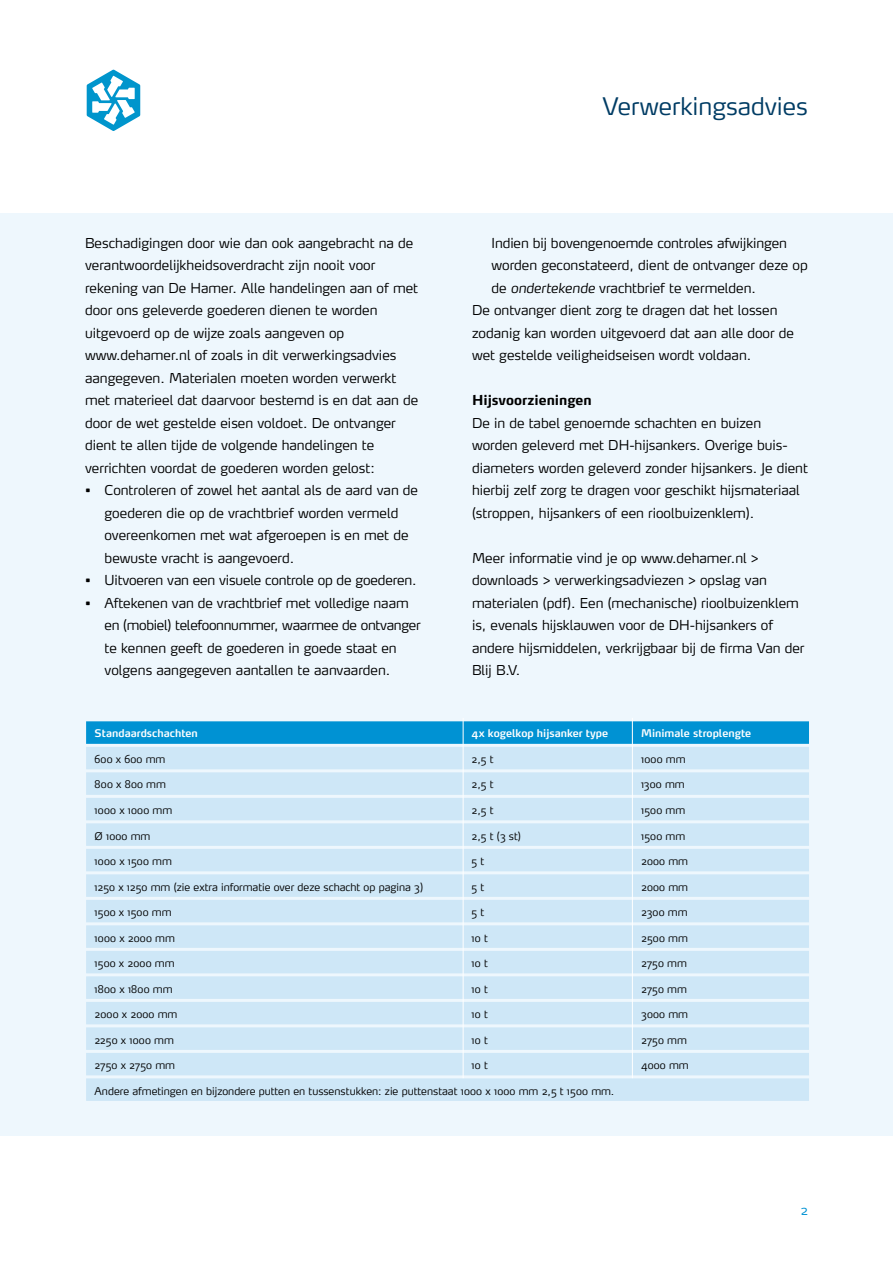
<style>
.page{position:relative;width:893px;height:1263px;background:#fff}
.page>*{position:absolute;margin:0;border:0;box-sizing:border-box;transform-origin:0 0}
.t1{font:300 24px "Max";color:#003c64}
.t2{font:300 13.5px/22.5px "Max";color:#000}
.t3{font:700 13.5px "Max";color:#000}
.t4{font:300 13.5px "Max";color:#0092d3}
.t5{font:300 10.5px "Max";color:#000}
.t6{font:300 10.5px "Max";letter-spacing:.02em;color:#000}
.t7{font:600 10.5px "Max";color:#fff}
.t8{font:300 10.5px "Max";letter-spacing:.025em;color:#000}
.s1{font-style:italic}
</style>
<div class="page">
<svg style="left:87px;top:70px;width:53px;height:61px"></svg>
<div style="left:0;top:213px;width:893px;height:922px;background:#eef7fd"></div>
<div style="left:86px;top:721px;width:723px;height:23px;background:#0092d3"></div>
<div style="left:86px;top:747px;width:723px;height:22px;background:#cee7f7"></div>
<div style="left:86px;top:772px;width:723px;height:23px;background:#cee7f7"></div>
<div style="left:86px;top:798px;width:723px;height:22px;background:#cee7f7"></div>
<div style="left:86px;top:823px;width:723px;height:23px;background:#cee7f7"></div>
<div style="left:86px;top:849px;width:723px;height:22px;background:#cee7f7"></div>
<div style="left:86px;top:874px;width:723px;height:23px;background:#cee7f7"></div>
<div style="left:86px;top:900px;width:723px;height:22px;background:#cee7f7"></div>
<div style="left:86px;top:925px;width:723px;height:23px;background:#cee7f7"></div>
<div style="left:86px;top:951px;width:723px;height:22px;background:#cee7f7"></div>
<div style="left:86px;top:976px;width:723px;height:23px;background:#cee7f7"></div>
<div style="left:86px;top:1002px;width:723px;height:22px;background:#cee7f7"></div>
<div style="left:86px;top:1027px;width:723px;height:23px;background:#cee7f7"></div>
<div style="left:86px;top:1053px;width:723px;height:22px;background:#cee7f7"></div>
<div style="left:86px;top:1078px;width:723px;height:23px;background:#cee7f7"></div>
<hr style="left:463px;top:718px;width:1px;height:360px;background:#fff">
<hr style="left:632px;top:718px;width:1px;height:360px;background:#fff">
<p class="t2" style="left:85px;top:231px;width:335px">Beschadigingen door wie dan ook aangebracht na de verantwoordelijkheidsoverdracht zijn nooit voor rekening van De Hamer. Alle handelingen aan of met door ons geleverde goederen dienen te worden uitgevoerd op de wijze zoals aangeven op www.dehamer.nl of zoals in dit verwerkingsadvies aangegeven. Materialen moeten worden verwerkt met materieel dat daarvoor bestemd is en dat aan de door de wet gestelde eisen voldoet. De ontvanger dient te allen tijde de volgende handelingen te verrichten voordat de goederen worden gelost:</p>
<p class="t2" style="left:105px;top:479px;width:315px;text-indent:-19px">• Controleren of zowel het aantal als de aard van de goederen die op de vrachtbrief worden vermeld overeenkomen met wat afgeroepen is en met de bewuste vracht is aangevoerd.</p>
<p class="t2" style="left:85px;top:569px;width:333px">• Uitvoeren van een visuele controle op de goederen.</p>
<p class="t2" style="left:105px;top:591px;width:318px;text-indent:-19px">• Aftekenen van de vrachtbrief met volledige naam en (mobiel) telefoonnummer, waarmee de ontvanger te kennen geeft de goederen in goede staat en volgens aangegeven aantallen te aanvaarden.</p>
<h1 class="t1" style="left:602px;top:92px;width:207px">Verwerkingsadvies</h1>
<p class="t2" style="left:491px;top:231px;width:297px">Indien bij bovengenoemde controles afwijkingen</p>
<p class="t2" style="left:491px;top:254px;width:318px">worden geconstateerd, dient de ontvanger deze op</p>
<p class="t2" style="left:491px;top:276px;width:266px">de <span class="s1">ondertekende</span> vrachtbrief te vermelden.</p>
<p class="t2" style="left:472px;top:299px;width:307px">De ontvanger dient zorg te dragen dat het lossen</p>
<p class="t2" style="left:472px;top:321px;width:323px">zodanig kan worden uitgevoerd dat aan alle door de</p>
<p class="t2" style="left:472px;top:344px;width:281px">wet gestelde veiligheidseisen wordt voldaan.</p>
<p class="t3" style="left:472px;top:392px;width:121px">Hijsvoorzieningen</p>
<p class="t2" style="left:472px;top:411px;width:337px">De in de tabel genoemde schachten en buizen worden geleverd met DH-hijsankers. Overige buis&shy;diameters worden geleverd zonder hijsankers. Je dient hierbij zelf zorg te dragen voor geschikt hijsmateriaal (stroppen, hijsankers of een rioolbuizenklem).</p>
<p class="t2" style="left:472px;top:546px;width:334px">Meer informatie vind je op www.dehamer.nl &gt; downloads &gt; verwerkingsadviezen &gt; opslag van materialen (pdf). Een (mechanische) rioolbuizenklem is, evenals hijsklauwen voor de DH-hijsankers of andere hijsmiddelen, verkrijgbaar bij de firma Van der Blij B.V.</p>
<p class="t7" style="left:95px;top:727px;width:105px">Standaardschachten</p>
<p class="t7" style="left:472px;top:727px;width:138px">4x kogelkop hijsanker type</p>
<p class="t7" style="left:641px;top:727px;width:112px">Minimale stroplengte</p>
<p class="t5" style="left:95px;top:752px;width:72px">600 x 600 mm</p>
<p class="t5" style="left:472px;top:752px;width:24px">2,5 t</p>
<p class="t5" style="left:641px;top:752px;width:46px">1000 mm</p>
<p class="t5" style="left:95px;top:778px;width:73px">800 x 800 mm</p>
<p class="t5" style="left:472px;top:778px;width:24px">2,5 t</p>
<p class="t5" style="left:641px;top:778px;width:45px">1300 mm</p>
<p class="t6" style="left:95px;top:803px;width:79px">1000 x 1000 mm</p>
<p class="t5" style="left:472px;top:803px;width:24px">2,5 t</p>
<p class="t5" style="left:641px;top:803px;width:46px">1500 mm</p>
<p class="t5" style="left:95px;top:829px;width:57px">Ø 1000 mm</p>
<p class="t5" style="left:472px;top:829px;width:51px">2,5 t (3 st)</p>
<p class="t5" style="left:641px;top:829px;width:46px">1500 mm</p>
<p class="t6" style="left:95px;top:855px;width:79px">1000 x 1500 mm</p>
<p class="t5" style="left:472px;top:855px;width:14px">5 t</p>
<p class="t5" style="left:641px;top:855px;width:48px">2000 mm</p>
<p class="t5" style="left:95px;top:880px;width:330px">1250 x 1250 mm (zie extra informatie over deze schacht op pagina 3)</p>
<p class="t5" style="left:472px;top:880px;width:14px">5 t</p>
<p class="t5" style="left:641px;top:880px;width:48px">2000 mm</p>
<p class="t6" style="left:95px;top:906px;width:78px">1500 x 1500 mm</p>
<p class="t5" style="left:472px;top:906px;width:14px">5 t</p>
<p class="t5" style="left:641px;top:906px;width:48px">2300 mm</p>
<p class="t6" style="left:95px;top:931px;width:82px">1000 x 2000 mm</p>
<p class="t5" style="left:472px;top:931px;width:18px">10 t</p>
<p class="t5" style="left:641px;top:931px;width:48px">2500 mm</p>
<p class="t6" style="left:95px;top:957px;width:81px">1500 x 2000 mm</p>
<p class="t5" style="left:472px;top:957px;width:18px">10 t</p>
<p class="t5" style="left:641px;top:957px;width:47px">2750 mm</p>
<p class="t8" style="left:95px;top:982px;width:79px">1800 x 1800 mm</p>
<p class="t5" style="left:472px;top:982px;width:18px">10 t</p>
<p class="t5" style="left:641px;top:982px;width:47px">2750 mm</p>
<p class="t6" style="left:95px;top:1008px;width:84px">2000 x 2000 mm</p>
<p class="t5" style="left:472px;top:1008px;width:18px">10 t</p>
<p class="t5" style="left:641px;top:1008px;width:48px">3000 mm</p>
<p class="t5" style="left:95px;top:1033px;width:81px">2250 x 1000 mm</p>
<p class="t5" style="left:472px;top:1033px;width:18px">10 t</p>
<p class="t5" style="left:641px;top:1033px;width:47px">2750 mm</p>
<p class="t5" style="left:95px;top:1059px;width:82px">2750 x 2750 mm</p>
<p class="t5" style="left:472px;top:1059px;width:18px">10 t</p>
<p class="t5" style="left:641px;top:1059px;width:49px">4000 mm</p>
<p class="t5" style="left:95px;top:1084px;width:521px">Andere afmetingen en bijzondere putten en tussenstukken: zie puttenstaat 1000 x 1000 mm 2,5 t 1500 mm.</p>
<p class="t4" style="left:800px;top:1202px;width:9px">2</p>
</div>
